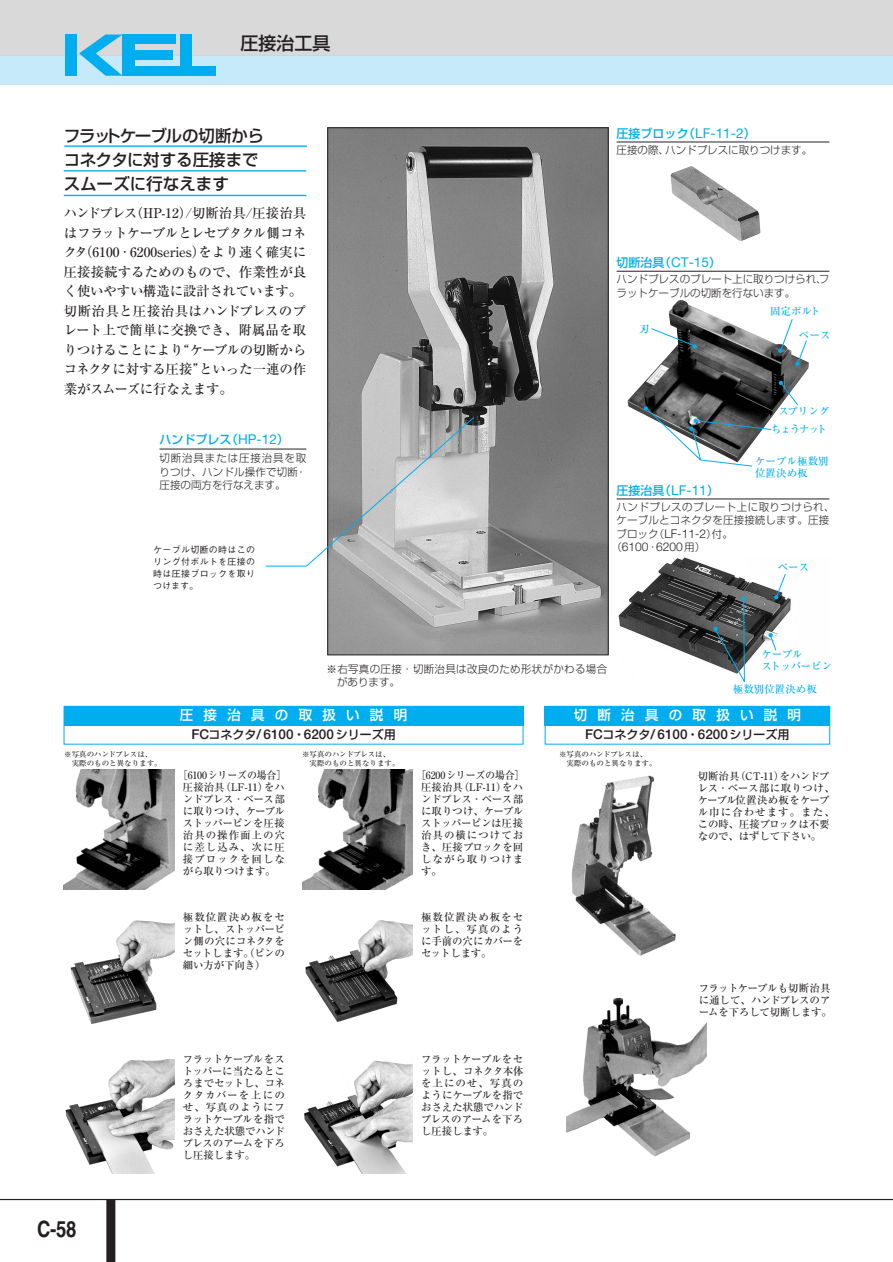
<style>
.page{position:relative;width:893px;height:1262px;background:#fff}
.page>*{position:absolute;margin:0;border:0;box-sizing:border-box;transform-origin:0 0}
.t1{font:700 condensed 22.5px "Helvetica";color:#231f20}
.t2{font:500 18px "Shin Go";color:#231f20}
.t3{font:500 16.5px/24px "Shin Go";color:#231f20}
.t4{font:500 13.5px/19.5px "Ryumin";letter-spacing:-.01em;color:#231f20}
.t5{font:500 13.5px "Helvetica Neue";color:#231f20}
.t6{font:500 13.5px "Shin Go";letter-spacing:.76em;color:#fff}
.t7{font:500 12px "Shin Go";color:#00aeef}
.t8{font:300 12px "Helvetica Neue";color:#231f20}
.t9{font:500 10.5px/12px "Ryumin";letter-spacing:-.015em;color:#231f20;text-align:justify}
.t10{font:300 10.5px/13.5px "Shin Go";letter-spacing:.015em;color:#231f20}
.t11{font:500 10.5px/12px "Ryumin";letter-spacing:-.015em;color:#231f20;text-align:center;scale:.95 1}
.t12{font:500 10.5px/11.2px "Ryumin";color:#00aeef}
.t13{font:500 10.5px/17.7px "Ryumin";letter-spacing:-.1em;color:#00aeef;text-align:right}
.t14{font:500 10.5px/11.2px "Ryumin";letter-spacing:-.025em;color:#00aeef}
.t15{font:500 9px/12px "Gothic BBB";letter-spacing:.035em;color:#231f20;text-align:justify}
.t16{font:500 7.5px/9px "Ryumin";color:#231f20}
.s1{font-family:"Helvetica Neue";font-weight:400;font-size:13.5px}
.s2{font-family:"Helvetica Neue";font-size:12px}
.s3{font-family:"Shin Go";font-size:10.5px}
.s4{font-family:"Shin Go";font-size:12px}
</style>
<div class="page">
<div style="left:0;top:0;width:892px;height:55px;background:#d9d9d9"></div>
<div style="left:0;top:55px;width:892px;height:30px;background:#c6eafa"></div>
<hr style="left:0;top:55px;width:892px;height:1px;background:#c9d6dd">
<div style="left:66px;top:35px;width:11px;height:41px;background:#00aeef"></div>
<div style="left:122px;top:35px;width:13px;height:41px;background:#00aeef"></div>
<div style="left:122px;top:35px;width:54px;height:9px;background:#00aeef"></div>
<div style="left:122px;top:50px;width:50px;height:10px;background:#00aeef"></div>
<div style="left:122px;top:67px;width:93px;height:9px;background:#00aeef"></div>
<div style="left:180px;top:35px;width:11px;height:41px;background:#00aeef"></div>
<svg style="left:79px;top:35px;width:43px;height:41px"></svg>
<hr style="left:0;top:1198px;width:892px;height:2px;background:#231f20">
<div style="left:106px;top:1199px;width:9px;height:62px;background:#231f20"></div>
<hr style="left:159px;top:448px;width:147px;height:1px;background:#231f20">
<hr style="left:616px;top:141px;width:213px;height:1px;background:#231f20">
<hr style="left:616px;top:271px;width:213px;height:1px;background:#231f20">
<hr style="left:616px;top:498px;width:213px;height:1px;background:#231f20">
<img style="left:329px;top:130px;width:277px;height:523px">
<svg style="left:265px;top:417px;width:209px;height:150px"></svg>
<img style="left:670px;top:166px;width:90px;height:75px">
<img style="left:627px;top:300px;width:182px;height:114px">
<img style="left:618px;top:591px;width:25px;height:45px">
<hr style="left:64px;top:145px;width:243px;height:2px;background:#00aeef">
<hr style="left:64px;top:170px;width:242px;height:1px;background:#00aeef">
<hr style="left:64px;top:195px;width:242px;height:1px;background:#00aeef">
<svg style="left:778px;top:318px;width:29px;height:48px"></svg>
<svg style="left:650px;top:327px;width:46px;height:22px"></svg>
<svg style="left:643px;top:380px;width:156px;height:302px"></svg>
<img style="left:64px;top:770px;width:110px;height:119px">
<div style="left:64px;top:706px;width:459px;height:19px;background:#00aeef"></div>
<div style="left:64px;top:706px;width:459px;height:38px;border:1px solid #00aeef"></div>
<div style="left:545px;top:706px;width:285px;height:19px;background:#00aeef"></div>
<div style="left:545px;top:706px;width:285px;height:38px;border:1px solid #00aeef"></div>
<img style="left:70px;top:920px;width:104px;height:104px">
<img style="left:305px;top:920px;width:107px;height:102px">
<img style="left:65px;top:1060px;width:109px;height:113px">
<img style="left:304px;top:1060px;width:108px;height:113px">
<img style="left:302px;top:770px;width:110px;height:119px">
<img style="left:571px;top:775px;width:105px;height:181px">
<img style="left:567px;top:997px;width:140px;height:160px">
<h2 class="t2" style="left:240px;top:36px;width:91px">圧接治工具</h2>
<h3 class="t3" style="left:64px;top:126px;width:202px">フラットケーブルの切断からコネクタに対する圧接までスムーズに行なえます</h3>
<p class="t4" style="left:64px;top:205px;width:244px">ハンドプレス（HP-12）/切断治具/圧接治具はフラットケーブルとレセプタクル側コネクタ（6100・6200series）をより速く確実に圧接接続するためのもので、作業性が良く使いやすい構造に設計されています。切断治具と圧接治具はハンドプレスのプレート上で簡単に交換でき、附属品を取りつけることにより“ケーブルの切断からコネクタに対する圧接”といった一連の作業がスムーズに行なえます。</p>
<p class="t7" style="left:159px;top:435px;width:131px">ハンドプレス（<span class="s1">HP-12</span>）</p>
<p class="t10" style="left:159px;top:453px;width:148px;text-align:justify">切断治具または圧接治具を取りつけ、ハンドル操作で切断・圧接の両方を行なえます。</p>
<p class="t7" style="left:616px;top:129px;width:140px">圧接ブロック（<span class="s1">LF-11-2</span>）</p>
<p class="t10" style="left:616px;top:144px;width:197px">圧接の際、ハンドプレスに取りつけます。</p>
<p class="t7" style="left:616px;top:258px;width:106px">切断治具（<span class="s1">CT-15</span>）</p>
<p class="t10" style="left:616px;top:274px;width:214px">ハンドプレスのプレート上に取りつけられ、フラットケーブルの切断を行ないます。</p>
<p class="t12" style="left:639px;top:325px;width:12px">刃</p>
<p class="t12" style="left:770px;top:307px;width:52px">固定ボルト</p>
<p class="t12" style="left:799px;top:331px;width:33px">ベース</p>
<p class="t13" style="left:770px;top:403px;width:60px">スプリングちょうナット</p>
<p class="t12" style="left:755px;top:457px;width:75px">ケーブル極数別位置決め板</p>
<p class="t7" style="left:616px;top:486px;width:104px">圧接治具（<span class="s1">LF-11</span>）</p>
<p class="t10" style="left:616px;top:501px;width:219px">ハンドプレスのプレート上に取りつけられ、ケーブルとコネクタを圧接接続します。圧接ブロック（<span class="s2">LF-11-2</span>）付。</p>
<p class="t15" style="left:153px;top:544px;width:104px">ケーブル切断の時はこの</p>
<p class="t8" style="left:611px;top:542px;width:95px"><span class="s3">（</span>6100<span class="s3">・</span>6200<span class="s3">用）</span></p>
<p class="t15" style="left:153px;top:556px;width:104px">リング付ボルトを圧接の時は圧接ブロックを取りつけます。</p>
<p class="t10" style="left:337px;top:663px;width:272px;text-indent:-10px">※右写真の圧接・切断治具は改良のため形状がかわる場合があります。</p>
<p class="t12" style="left:777px;top:563px;width:33px">ベース</p>
<p class="t14" style="left:761px;top:650px;width:72px">ケーブル<br>ストッパーピン</p>
<p class="t12" style="left:732px;top:685px;width:85px">極数別位置決め板</p>
<p class="t6" style="left:180px;top:710px;width:229px">圧接治具の取扱い説明</p>
<p class="t5" style="left:191px;top:729px;width:206px">FC<span class="s4">コネクタ</span>/ 6100<span class="s4">・</span>6200<span class="s4">シリーズ用</span></p>
<p class="t6" style="left:573px;top:710px;width:229px">切断治具の取扱い説明</p>
<p class="t5" style="left:585px;top:729px;width:206px">FC<span class="s4">コネクタ</span>/ 6100<span class="s4">・</span>6200<span class="s4">シリーズ用</span></p>
<p class="t16" style="left:72px;top:751px;width:91px;text-indent:-8px">※写真のハンドプレスは、<br>実際のものと異なります。</p>
<p class="t16" style="left:309px;top:751px;width:91px;text-indent:-8px">※写真のハンドプレスは、実際のものと異なります。</p>
<p class="t16" style="left:566px;top:751px;width:91px;text-indent:-8px">※写真のハンドプレスは、実際のものと異なります。</p>
<p class="t11" style="left:178px;top:770px;width:116px">［6100シリーズの場合］圧接治具（LF-11）をハンドプレス・ベース部に取りつけ、ケーブルストッパーピンを圧接治具の操作面上の穴に差し込み、次に圧接ブロックを回しながら取りつけます。</p>
<p class="t9" style="left:183px;top:912px;width:104px">極数位置決め板をセットし、ストッパーピン側の穴にコネクタをセットします。（ピンの細い方が下向き）</p>
<p class="t9" style="left:421px;top:912px;width:104px">極数位置決め板をセットし、写真のように手前の穴にカバーをセットします。</p>
<p class="t11" style="left:421px;top:770px;width:110px;text-align:left;text-indent:-5px">［6200シリーズの場合］圧接治具（LF-11）をハンドプレス・ベース部に取りつけ、ケーブルストッパーピンは圧接治具の横につけておき、圧接ブロックを回しながら取りつけます。</p>
<p class="t9" style="left:697px;top:771px;width:139px;text-align:left">切断治具（CT-11）をハンドプレス・ベース部に取りつけ、ケーブル位置決め板をケーブル巾に合わせます。また、この時、圧接ブロックは不要なので、はずして下さい。</p>
<h1 class="t1" style="left:37px;top:1220px;width:41px">C-58</h1>
<p class="t9" style="left:183px;top:1054px;width:104px">フラットケーブルをストッパーに当たるところまでセットし、コネクタカバーを上にのせ、写真のようにフラットケーブルを指でおさえた状態でハンドプレスのアームを下ろし圧接します。</p>
<p class="t9" style="left:421px;top:1054px;width:104px">フラットケーブルをセットし、コネクタ本体を上にのせ、写真のようにケーブルを指でおさえた状態でハンドプレスのアームを下ろし圧接します。</p>
<p class="t9" style="left:698px;top:983px;width:135px;text-align:left">フラットケーブルも切断治具に通して、ハンドプレスのアームを下ろして切断します。</p>
</div>
